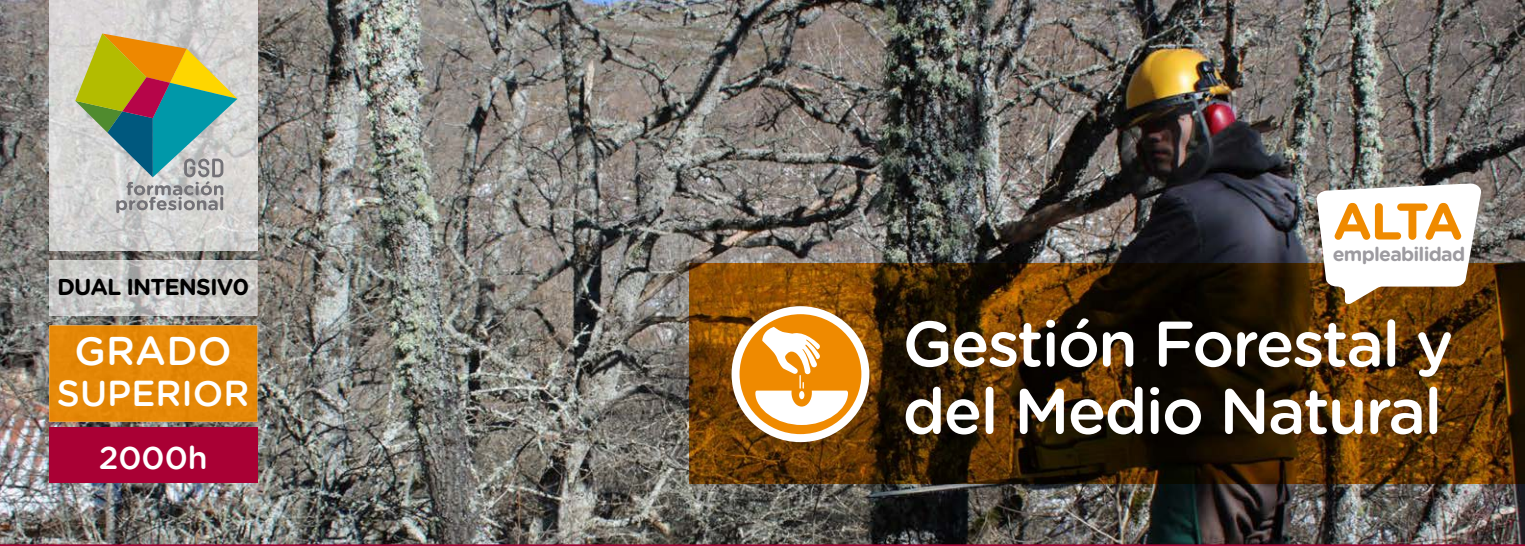
<style>
.page{position:relative;width:1525px;height:546px;background:#fff}
.page>*{position:absolute;margin:0;border:0;box-sizing:border-box;transform-origin:0 0}
.t1{font:500 64px/67.4px "Gotham Rounded";letter-spacing:-.03em;color:#fff}
.t2{font:700 51.4px "Gotham Rounded";color:#ef8a00}
.t3{font:500 40px "Gotham Rounded";color:#fff}
.t4{font:500 36px "Gotham Rounded";color:#fff}
.t5{font:500 32px "Gotham Rounded";color:#fff}
.t6{font:700 23px "Gotham Rounded";letter-spacing:-.04em;color:#000}
.t7{font:700 19.6px "Gotham Rounded";letter-spacing:-.04em;color:#9d9ba0}
</style>
<div class="page">
<hr style="left:0;top:544px;width:1524px;height:2px;background:#a90034">
<img style="left:0;top:0;width:1524px;height:544px">
<img style="left:49px;top:0;width:208px;height:251px">
<svg style="left:75px;top:33px;width:162px;height:180px;background:#a2ae8d"></svg>
<div style="left:49px;top:325px;width:208px;height:97px;background:#e58807"></div>
<svg style="left:49px;top:343px;width:22px;height:1px"></svg>
<div style="left:49px;top:427px;width:208px;height:56px;background:#a90034"></div>
<img style="left:690px;top:263px;width:834px;height:220px">
<svg style="left:735px;top:310px;width:130px;height:128px;fill:#ef8a00"></svg>
<div style="left:731px;top:306px;width:138px;height:136px;border:8px solid #fff;border-radius:50%"></div>
<svg style="left:755px;top:327px;width:93px;height:98px"></svg>
<svg style="left:1316px;top:183px;width:165px;height:122px"></svg>
<img style="left:49px;top:260px;width:208px;height:56px">
<svg style="left:49px;top:278px;width:22px;height:1px"></svg>
<p class="t6" style="left:57px;top:270px;width:194px">DUAL INTENSIV0</p>
<p class="t3" style="left:75px;top:329px;width:159px">GRADO</p>
<p class="t4" style="left:57px;top:373px;width:194px">SUPERIOR</p>
<p class="t5" style="left:99px;top:439px;width:110px">2000h</p>
<p class="t2" style="left:1332px;top:184px;width:132px">ALTA</p>
<p class="t7" style="left:1332px;top:239px;width:134px">empleabilidad</p>
<p class="t1" style="left:902px;top:307px;width:552px">Gestión Forestal y del Medio Natural</p>
</div>
